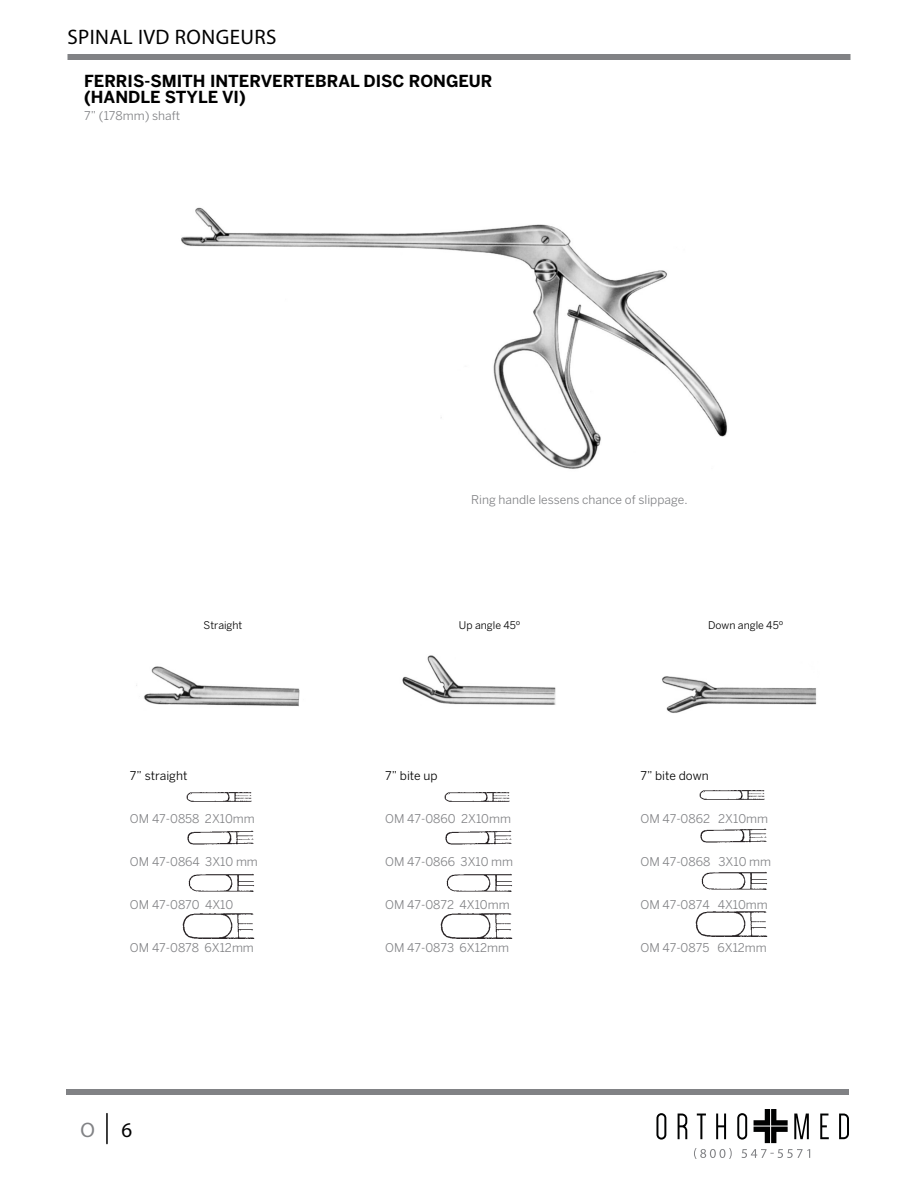
<style>
.page{position:relative;width:918px;height:1188px;background:#fff}
.page>*{position:absolute;margin:0;border:0;box-sizing:border-box;transform-origin:0 0}
.t1{font:21px "Myriad Pro";letter-spacing:.02em;color:#000}
.t2{font:21px "Myriad Pro";color:#818285}
.t3{font:700 16.5px/16.5px "Benton Sans";color:#000}
.t4{font:12px "Benton Sans";color:#818285}
.t5{font:12px "Benton Sans";color:#000}
.t6{font:10.5px "Benton Sans";color:#000}
</style>
<div class="page">
<img style="left:181px;top:207px;width:547px;height:262px">
<img style="left:182px;top:792px;width:73px;height:147px">
<img style="left:440px;top:792px;width:73px;height:147px">
<img style="left:695px;top:790px;width:73px;height:147px">
<img style="left:136px;top:666px;width:164px;height:41px">
<img style="left:402px;top:655px;width:154px;height:50px">
<img style="left:662px;top:676px;width:155px;height:37px">
<div style="left:68px;top:54px;width:782px;height:6px;background:#818285"></div>
<div style="left:66px;top:1089px;width:783px;height:6px;background:#818285"></div>
<svg style="left:656px;top:1113px;width:10px;height:27px"></svg>
<svg style="left:678px;top:1114px;width:9px;height:25px"></svg>
<svg style="left:694px;top:1109px;width:116px;height:50px"></svg>
<svg style="left:820px;top:1114px;width:9px;height:25px"></svg>
<svg style="left:839px;top:1114px;width:10px;height:25px"></svg>
<hr style="left:106px;top:1114px;width:2px;height:30px;background:#000101">
<h1 class="t1" style="left:68px;top:24px;width:211px">SPINAL IVD RONGEURS</h1>
<h2 class="t3" style="left:84px;top:72px;width:410px">FERRIS-SMITH INTERVERTEBRAL DISC RONGEUR (HANDLE STYLE VI)</h2>
<p class="t4" style="left:84px;top:108px;width:97px">7” (178mm) shaft</p>
<p class="t4" style="left:471px;top:492px;width:218px">Ring handle lessens chance of slippage.</p>
<p class="t6" style="left:204px;top:619px;width:40px">Straight</p>
<p class="t6" style="left:459px;top:619px;width:63px">Up angle 45º</p>
<p class="t6" style="left:708px;top:619px;width:77px">Down angle 45º</p>
<p class="t5" style="left:130px;top:768px;width:59px">7” straight</p>
<p class="t5" style="left:385px;top:768px;width:54px">7” bite up</p>
<p class="t5" style="left:640px;top:768px;width:70px">7” bite down</p>
<p class="t4" style="left:130px;top:811px;width:126px">OM 47-0858 2X10mm</p>
<p class="t4" style="left:385px;top:811px;width:127px">OM 47-0860 2X10mm</p>
<p class="t4" style="left:640px;top:811px;width:129px">OM 47-0862 2X10mm</p>
<p class="t4" style="left:130px;top:855px;width:129px">OM 47-0864 3X10 mm</p>
<p class="t4" style="left:385px;top:855px;width:130px">OM 47-0866 3X10 mm</p>
<p class="t4" style="left:640px;top:855px;width:132px">OM 47-0868 3X10 mm</p>
<p class="t4" style="left:130px;top:898px;width:105px">OM 47-0870 4X10</p>
<p class="t4" style="left:385px;top:898px;width:126px">OM 47-0872 4X10mm</p>
<p class="t4" style="left:640px;top:898px;width:129px">OM 47-0874 4X10mm</p>
<p class="t4" style="left:130px;top:941px;width:125px">OM 47-0878 6X12mm</p>
<p class="t4" style="left:385px;top:941px;width:125px">OM 47-0873 6X12mm</p>
<p class="t4" style="left:640px;top:941px;width:128px">OM 47-0875 6X12mm</p>
<h1 class="t2" style="left:81px;top:1117px;width:16px">O</h1>
<h1 class="t1" style="left:121px;top:1117px;width:12px">6</h1>
</div>
